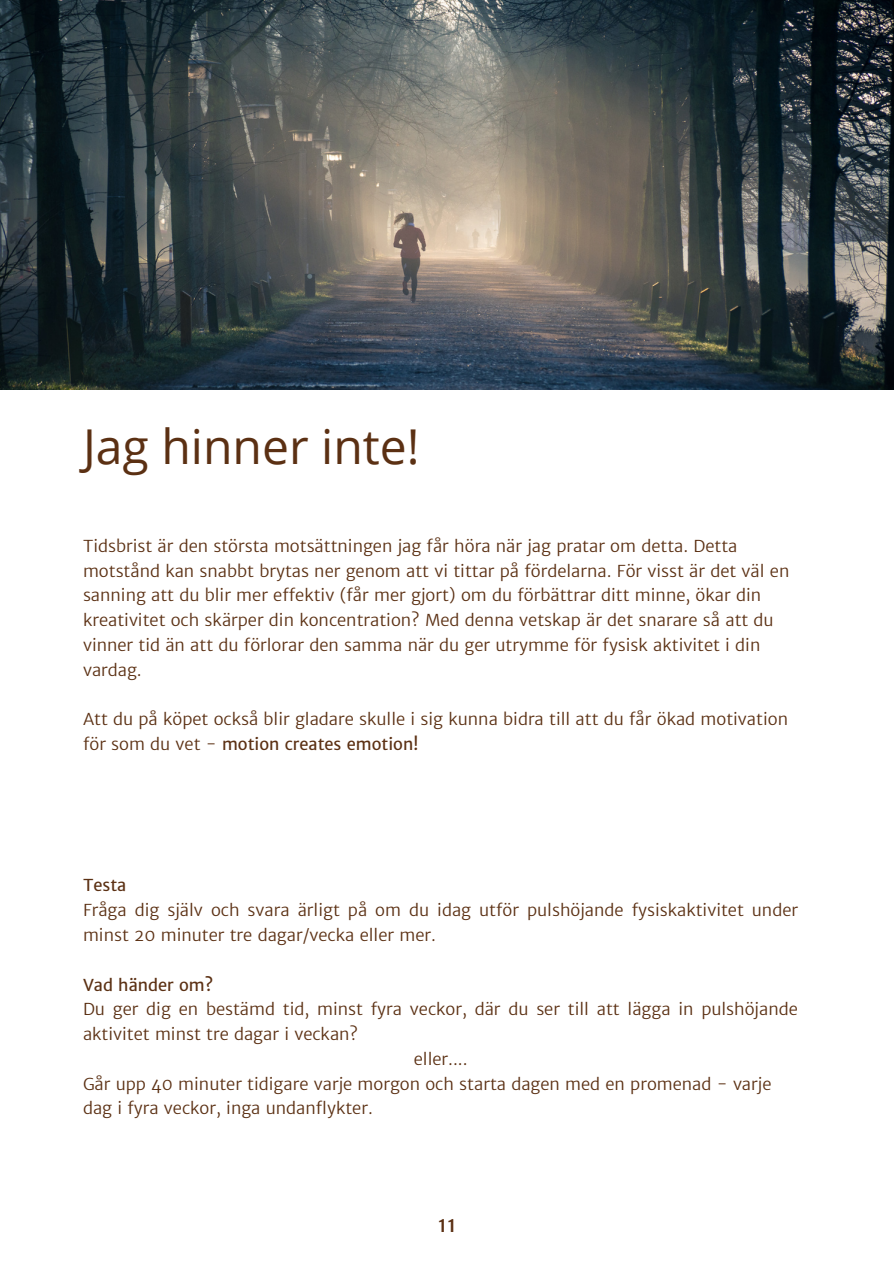
<style>
.page{position:relative;width:894px;height:1264px;background:#fff}
.page>*{position:absolute;margin:0;border:0;box-sizing:border-box;transform-origin:0 0}
.t1{font:48px "Open Sans";color:#5b3013}
.t2{font:21px "Merriweather Sans";color:#5b3013}
.t3{font:300 16.5px/24.8px "Merriweather Sans";color:#5b3013}
.t4{font:16.5px "Merriweather Sans";color:#5b3013}
.s1{font-weight:400}
</style>
<div class="page">
<img style="left:0;top:0;width:893px;height:390px">
<p class="t1" style="left:83px;top:413px;width:338px">Jag hinner inte!</p>
<p class="t3" style="left:83px;top:533px;width:707px">Tidsbrist är den största motsättningen jag får höra när jag pratar om detta. Detta motstånd kan snabbt brytas ner genom att vi tittar på fördelarna. För visst är det väl en sanning att du blir mer effektiv (får mer gjort) om du förbättrar ditt minne, ökar din kreativitet och skärper din koncentration? Med denna vetskap är det snarare så att du vinner tid än att du förlorar den samma när du ger utrymme för fysisk aktivitet i din vardag.</p>
<p class="t3" style="left:83px;top:707px;width:706px">Att du på köpet också blir gladare skulle i sig kunna bidra till att du får ökad motivation för som du vet - <span class="s1">motion creates emotion!</span></p>
<p class="t4" style="left:83px;top:875px;width:45px">Testa</p>
<p class="t3" style="left:83px;top:897px;width:716px">Fråga dig själv och svara ärligt på om du idag utför pulshöjande fysiskaktivitet under minst 20 minuter tre dagar/vecka eller mer.</p>
<p class="t4" style="left:83px;top:974px;width:132px">Vad händer om?</p>
<p class="t3" style="left:83px;top:997px;width:716px">Du ger dig en bestämd tid, minst fyra veckor, där du ser till att lägga in pulshöjande aktivitet minst tre dagar i veckan?</p>
<p class="t3" style="left:414px;top:1046px;width:55px">eller....</p>
<p class="t3" style="left:83px;top:1071px;width:689px">Går upp 40 minuter tidigare varje morgon och starta dagen med en promenad - varje dag i fyra veckor, inga undanflykter.</p>
<p class="t2" style="left:437px;top:1210px;width:20px">11</p>
</div>
